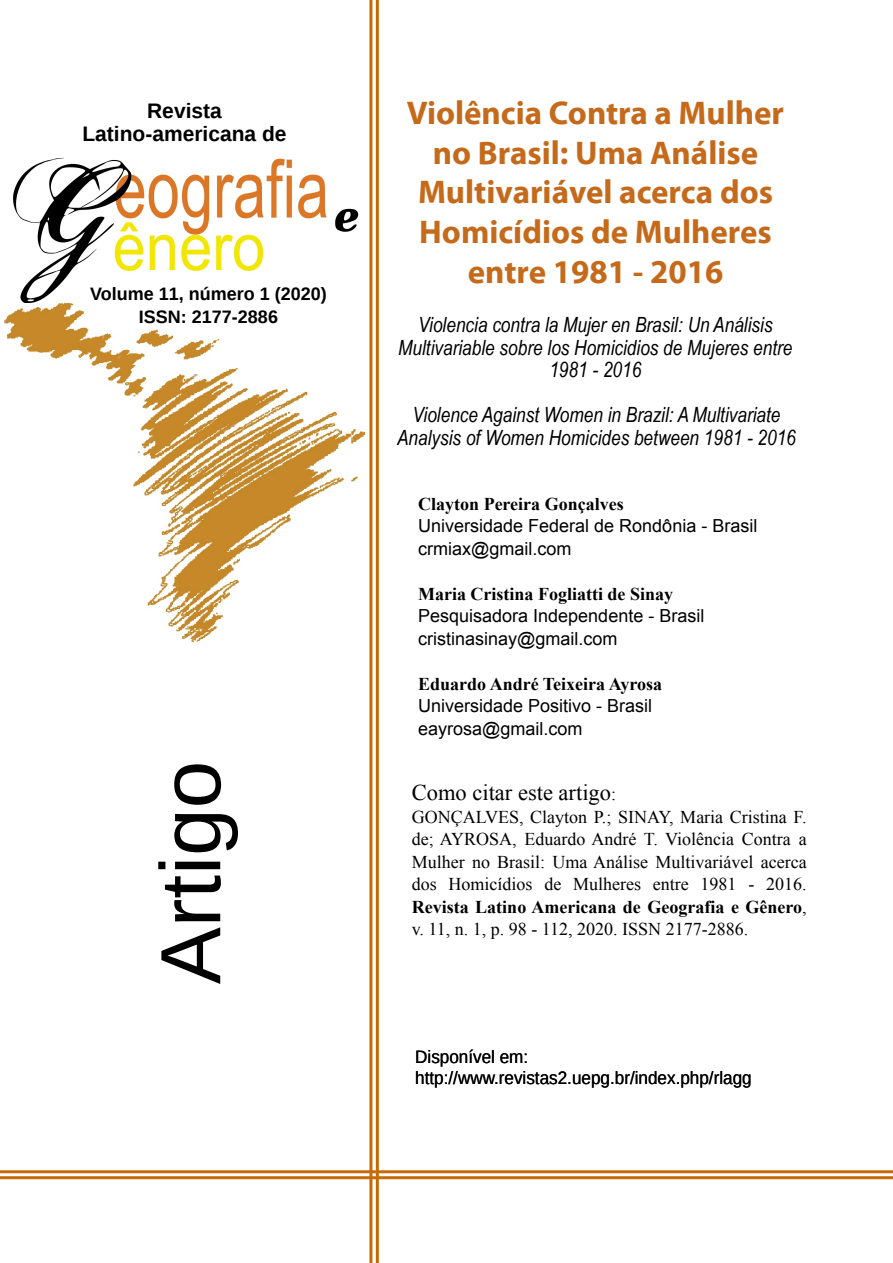
<style>
.page{position:relative;width:893px;height:1263px;background:#fff}
.page>*{position:absolute;margin:0;border:0;box-sizing:border-box;transform-origin:0 0}
.t1{font:85.5px "Liberation Sans";color:#000}
.t2{font:700 33px/39.6px "Myriad Pro";color:rgb(191 89 0/.9);text-align:center}
.t3{font:22.5px "Times New Roman";color:#000}
.t4{font:italic 21px/22.5px "Arial Narrow";color:#000;text-align:center}
.t5{font:700 21px/22.5px "Liberation Sans";color:#000;text-align:center}
.t6{font:18px/22.5px "Times New Roman";color:#000;text-align:justify}
.t7{font:18px/22.5px "Arial";color:#000}
.t8{font:700 18px "Times New Roman";color:#000}
.t9{font:18px/21.6px "Liberation Sans";color:#000;scale:.95 1}
.t10{font:700 18px/22.5px "Liberation Sans";color:#000;text-align:center}
.s1{font-size:18px}
.s2{font-weight:700}
</style>
<div class="page">
<img style="left:13px;top:157px;width:346px;height:147px">
<hr style="left:376px;top:0;width:3px;height:1263px;background:#c56902">
<hr style="left:369px;top:0;width:3px;height:1263px;background:#c56902">
<hr style="left:0;top:1176px;width:893px;height:3px;background:#c56902">
<hr style="left:0;top:1170px;width:893px;height:3px;background:#c56902">
<img style="left:4px;top:304px;width:360px;height:337px">
<p class="t5" style="left:82px;top:100px;width:206px">Revista<br>Latino-americana de</p>
<p class="t10" style="left:90px;top:283px;width:238px">Volume 11, número 1 (2020)<br>ISSN: 2177-2886</p>
<h1 class="t1" style="left:143px;top:984px;width:225px;rotate:-90deg">Artigo</h1>
<h2 class="t2" style="left:407px;top:96px;width:379px">Violência Contra a Mulher no Brasil: Uma Análise<br>Multivariável acerca dos<br>Homicídios de Mulheres entre 1981 - 2016</h2>
<p class="t4" style="left:398px;top:314px;width:396px">Violencia contra la Mujer en Brasil: Un Análisis<br>Multivariable sobre los Homicidios de Mujeres entre<br>1981 - 2016</p>
<p class="t4" style="left:397px;top:403px;width:400px">Violence Against Women in Brazil: A Multivariate<br>Analysis of Women Homicides between 1981 - 2016</p>
<p class="t8" style="left:418px;top:494px;width:207px">Clayton Pereira Gonçalves</p>
<p class="t7" style="left:418px;top:515px;width:341px">Universidade Federal de Rondônia - Brasil crmiax@gmail.com</p>
<p class="t8" style="left:418px;top:584px;width:256px">Maria Cristina Fogliatti de Sinay</p>
<p class="t7" style="left:418px;top:605px;width:288px">Pesquisadora Independente - Brasil cristinasinay@gmail.com</p>
<p class="t8" style="left:418px;top:674px;width:245px">Eduardo André Teixeira Ayrosa</p>
<p class="t7" style="left:418px;top:695px;width:236px">Universidade Positivo - Brasil eayrosa@gmail.com</p>
<p class="t3" style="left:412px;top:780px;width:206px">Como citar este artigo<span class="s1">:</span></p>
<p class="t6" style="left:412px;top:806px;width:396px">GONÇALVES, Clayton P.; SINAY, Maria Cristina F. de; AYROSA, Eduardo André T. Violência Contra a Mulher no Brasil: Uma Análise Multivariável acerca dos Homicídios de Mulheres entre 1981 - 2016.<br><span class="s2">Revista Latino Americana de Geografia e Gênero</span>, v. 11, n. 1, p. 98 - 112, 2020. ISSN 2177-2886.</p>
<p class="t9" style="left:415px;top:1046px;width:356px">Disponível em: http://www.revistas2.uepg.br/index.php/rlagg</p>
</div>
